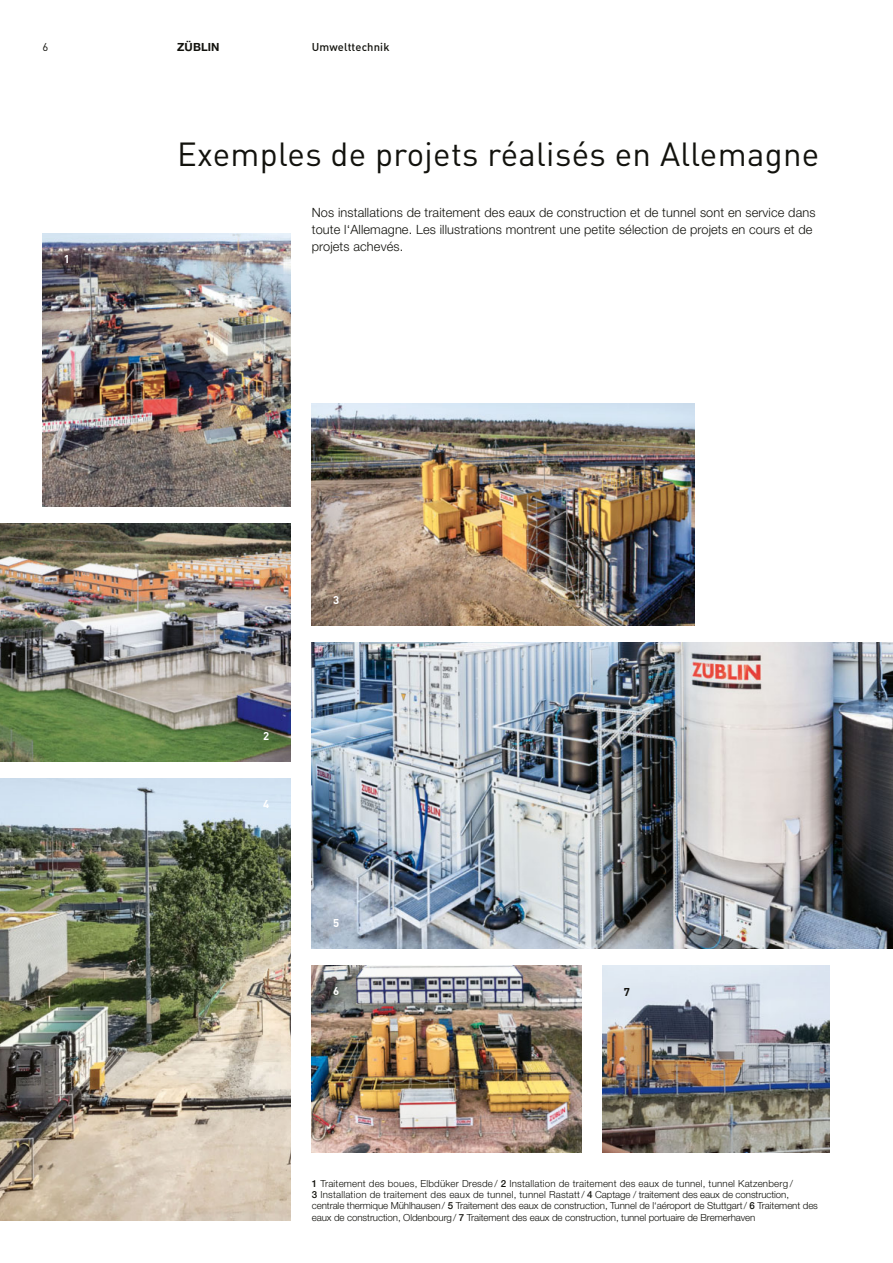
<style>
.page{position:relative;width:893px;height:1263px;background:#fff}
.page>*{position:absolute;margin:0;border:0;box-sizing:border-box;transform-origin:0 0}
.t1{font:33px "DIN Pro";letter-spacing:.01em;color:#12120d}
.t2{font:300 12.75px/17px "Helvetica Neue LT Pro";letter-spacing:.01em;color:#12120d}
.t3{font:500 11.25px "DIN Pro";letter-spacing:.01em;color:#12120d}
.t4{font:700 11.25px "Helvetica Neue LT Pro";letter-spacing:.01em;color:#12120d}
.t5{font:700 11.25px "DIN Pro";color:#fff}
.t6{font:11.25px "DIN Pro";color:#12120d}
.t7{font:700 11.25px "DIN Pro";color:#12120d}
.t8{font:300 9.75px/11.2px "Helvetica Neue LT Pro";letter-spacing:-.01em;color:#12120d}
.s1{font-weight:500}
</style>
<div class="page">
<img style="left:43px;top:234px;width:248px;height:272px">
<img style="left:312px;top:965px;width:269px;height:187px">
<img style="left:603px;top:965px;width:226px;height:187px">
<img style="left:312px;top:642px;width:581px;height:306px">
<img style="left:312px;top:404px;width:382px;height:221px">
<img style="left:0;top:778px;width:291px;height:442px">
<img style="left:0;top:523px;width:291px;height:238px">
<p class="t6" style="left:43px;top:39px;width:7px">6</p>
<p class="t4" style="left:177px;top:40px;width:44px">ZÜBLIN</p>
<p class="t3" style="left:312px;top:39px;width:79px">Umwelttechnik</p>
<p class="t5" style="left:64px;top:252px;width:8px">1</p>
<h1 class="t1" style="left:177px;top:131px;width:644px">Exemples de projets réalisés en Allemagne</h1>
<h2 class="t2" style="left:312px;top:204px;width:505px">Nos installations de traitement des eaux de construction et de tunnel sont en service dans toute l‘Allemagne. Les illustrations montrent une petite sélection de projets en cours et de projets achevés.</h2>
<p class="t5" style="left:263px;top:728px;width:8px">2</p>
<p class="t5" style="left:263px;top:796px;width:8px">4</p>
<p class="t5" style="left:333px;top:592px;width:8px">3</p>
<p class="t5" style="left:333px;top:915px;width:8px">5</p>
<p class="t5" style="left:333px;top:983px;width:8px">6</p>
<p class="t7" style="left:624px;top:984px;width:8px">7</p>
<p class="t8" style="left:312px;top:1177px;width:508px"><span class="s1">1</span> Traitement des boues, Elbdüker Dresde / <span class="s1">2</span> Installation de traitement des eaux de tunnel, tunnel Katzenberg /<br><span class="s1">3</span> Installation de traitement des eaux de tunnel, tunnel Rastatt/ <span class="s1">4</span> Captage / traitement des eaux de construction, centrale thermique Mühlhausen/ <span class="s1">5</span> Traitement des eaux de construction, Tunnel de l‘aéroport de Stuttgart/ <span class="s1">6</span> Traitement des eaux de construction, Oldenbourg/ <span class="s1">7</span> Traitement des eaux de construction, tunnel portuaire de Bremerhaven</p>
</div>
